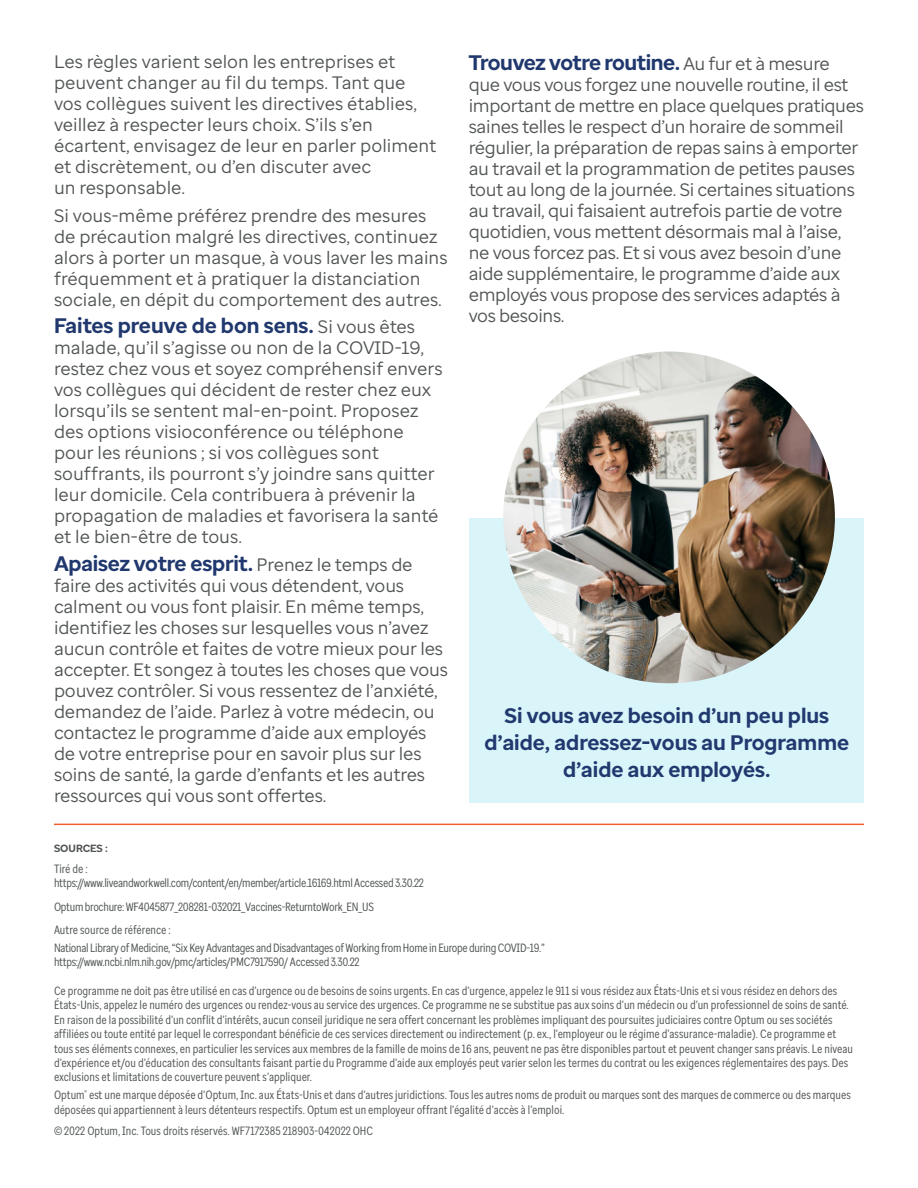
<style>
.page{position:relative;width:918px;height:1188px;background:#fff}
.page>*{position:absolute;margin:0;border:0;box-sizing:border-box;transform-origin:0 0}
.t1{font:700 21px "Optum Sans";letter-spacing:-.01em;color:#20386d}
.t2{font:700 21px/27px "Optum Sans";color:#21396f;text-align:center}
.t3{font:18px/21px "Optum Sans";letter-spacing:-.01em;color:#515455}
.t4{font:12px/14.4px "Optum Sans Cond";color:#525556}
.t5{font:12px "Optum Sans Cond";letter-spacing:-.025em;color:#525556}
.t6{font:700 10.5px "Optum Sans";color:#525556}
.s1{font-weight:400;font-size:18px;color:#515455}
</style>
<div class="page">
<hr style="left:54px;top:824px;width:810px;height:1px;background:#f16130">
<div style="left:469px;top:518px;width:395px;height:285px;background:#d9f5fa"></div>
<img style="left:503px;top:352px;width:332px;height:331px;border-radius:166px">
<p class="t3" style="left:54px;top:51px;width:384px">Les règles varient selon les entreprises et peuvent changer au fil du temps. Tant que vos collègues suivent les directives établies, veillez à respecter leurs choix. S’ils s’en écartent, envisagez de leur en parler poliment et discrètement, ou d’en discuter avec<br>un responsable.</p>
<p class="t3" style="left:54px;top:205px;width:395px">Si vous-même préférez prendre des mesures de précaution malgré les directives, continuez alors à porter un masque, à vous laver les mains fréquemment et à pratiquer la distanciation sociale, en dépit du comportement des autres.</p>
<p class="t1" style="left:54px;top:312px;width:363px">Faites preuve de bon sens. <span class="s1">Si vous êtes</span></p>
<p class="t3" style="left:54px;top:337px;width:390px">malade, qu’il s’agisse ou non de la COVID-19, restez chez vous et soyez compréhensif envers vos collègues qui décident de rester chez eux lorsqu’ils se sentent mal-en-point. Proposez des options visioconférence ou téléphone pour les réunions ; si vos collègues sont souffrants, ils pourront s’y joindre sans quitter leur domicile. Cela contribuera à prévenir la propagation de maladies et favorisera la santé et le bien-être de tous.</p>
<p class="t1" style="left:54px;top:550px;width:360px">Apaisez votre esprit. <span class="s1">Prenez le temps de</span></p>
<p class="t3" style="left:54px;top:575px;width:396px">faire des activités qui vous détendent, vous calment ou vous font plaisir. En même temps, identifiez les choses sur lesquelles vous n’avez aucun contrôle et faites de votre mieux pour les accepter. Et songez à toutes les choses que vous pouvez contrôler. Si vous ressentez de l’anxiété, demandez de l’aide. Parlez à votre médecin, ou contactez le programme d’aide aux employés de votre entreprise pour en savoir plus sur les soins de santé, la garde d’enfants et les autres ressources qui vous sont offertes.</p>
<p class="t1" style="left:469px;top:49px;width:363px">Trouvez votre routine. <span class="s1">Au fur et à mesure</span></p>
<p class="t3" style="left:469px;top:74px;width:397px">que vous vous forgez une nouvelle routine, il est important de mettre en place quelques pratiques saines telles le respect d’un horaire de sommeil régulier, la préparation de repas sains à emporter au travail et la programmation de petites pauses tout au long de la journée. Si certaines situations au travail, qui faisaient autrefois partie de votre quotidien, vous mettent désormais mal à l’aise, ne vous forcez pas. Et si vous avez besoin d’une aide supplémentaire, le programme d’aide aux employés vous propose des services adaptés à vos besoins.</p>
<p class="t2" style="left:485px;top:703px;width:366px">Si vous avez besoin d’un peu plus d’aide, adressez-vous au Programme d’aide aux employés.</p>
<p class="t6" style="left:54px;top:841px;width:55px">SOURCES :</p>
<p class="t4" style="left:54px;top:862px;width:35px">Tiré de :</p>
<p class="t5" style="left:54px;top:875px;width:371px">https://www.liveandworkwell.com/content/en/member/article.16169.html Accessed 3.30.22</p>
<p class="t5" style="left:54px;top:899px;width:322px">Optum brochure: WF4045877_208281-032021_Vaccines-ReturntoWork_EN_US</p>
<p class="t4" style="left:54px;top:923px;width:118px">Autre source de référence :</p>
<p class="t5" style="left:54px;top:940px;width:492px">National Library of Medicine, “Six Key Advantages and Disadvantages of Working from Home in Europe during COVID-19.”</p>
<p class="t5" style="left:54px;top:954px;width:307px">https://www.ncbi.nlm.nih.gov/pmc/articles/PMC7917590/ Accessed 3.30.22</p>
<p class="t4" style="left:54px;top:984px;width:801px">Ce programme ne doit pas être utilisé en cas d’urgence ou de besoins de soins urgents. En cas d’urgence, appelez le 911 si vous résidez aux États-Unis et si vous résidez en dehors des États-Unis, appelez le numéro des urgences ou rendez-vous au service des urgences. Ce programme ne se substitue pas aux soins d’un médecin ou d’un professionnel de soins de santé.<br>En raison de la possibilité d’un conflit d’intérêts, aucun conseil juridique ne sera offert concernant les problèmes impliquant des poursuites judiciaires contre Optum ou ses sociétés affiliées ou toute entité par lequel le correspondant bénéficie de ces services directement ou indirectement (p. ex., l’employeur ou le régime d’assurance-maladie). Ce programme et tous ses éléments connexes, en particulier les services aux membres de la famille de moins de 16 ans, peuvent ne pas être disponibles partout et peuvent changer sans préavis. Le niveau d’expérience et/ou d’éducation des consultants faisant partie du Programme d’aide aux employés peut varier selon les termes du contrat ou les exigences réglementaires des pays. Des exclusions et limitations de couverture peuvent s’appliquer.</p>
<p class="t4" style="left:54px;top:1088px;width:798px">Optum<sup>®</sup> est une marque déposée d’Optum, Inc. aux États-Unis et dans d’autres juridictions. Tous les autres noms de produit ou marques sont des marques de commerce ou des marques déposées qui appartiennent à leurs détenteurs respectifs. Optum est un employeur offrant l’égalité d’accès à l’emploi.</p>
<p class="t4" style="left:54px;top:1123px;width:321px">© 2022 Optum, Inc. Tous droits réservés. WF7172385 218903-042022 OHC</p>
</div>
